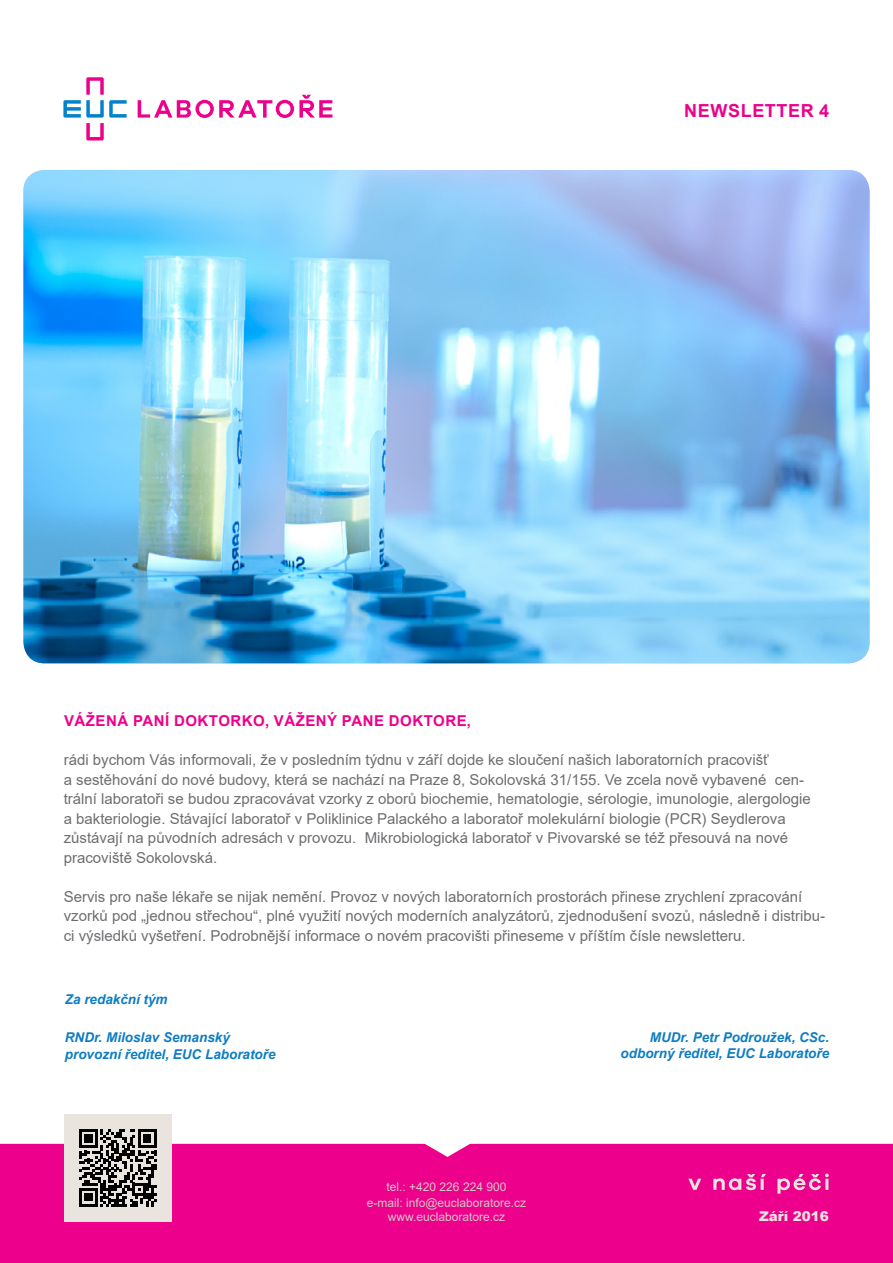
<style>
.page{position:relative;width:893px;height:1263px;background:#fff}
.page>*{position:absolute;margin:0;border:0;box-sizing:border-box;transform-origin:0 0}
.t1{font:700 18px "Arial";letter-spacing:.035em;color:#ec008c}
.t2{font:15px/19.5px "Arial";color:#6d6e71}
.t3{font:700 15px "Arial";letter-spacing:.035em;color:#ec008c}
.t4{font:italic 700 13.5px/16.2px "Arial";color:#0e7dc2;text-align:right}
.t5{font:900 13.5px "Arial";color:#eae3df}
.t6{font:12px/14.4px "Arial";color:#d3c7c5;text-align:center}
</style>
<div class="page">
<img style="left:23px;top:170px;width:847px;height:493px">
<div style="left:0;top:1144px;width:893px;height:119px;background:#ec008c"></div>
<svg style="left:63px;top:77px;width:64px;height:63px"></svg>
<svg style="left:138px;top:95px;width:194px;height:23px"></svg>
<div style="left:64px;top:1114px;width:107px;height:107px;background:#eae4df"></div>
<svg style="left:79px;top:1129px;width:77px;height:78px"></svg>
<svg style="left:688px;top:1179px;width:13px;height:11px"></svg>
<svg style="left:713px;top:1174px;width:53px;height:16px"></svg>
<svg style="left:777px;top:1173px;width:52px;height:20px"></svg>
<p class="t1" style="left:684px;top:98px;width:147px">NEWSLETTER 4</p>
<p class="t3" style="left:64px;top:710px;width:409px">VÁŽENÁ PANÍ DOKTORKO, VÁŽENÝ PANE DOKTORE,</p>
<p class="t2" style="left:64px;top:750px;width:748px">rádi bychom Vás informovali, že v posledním týdnu v září dojde ke sloučení našich laboratorních pracovišť<br>a sestěhování do nové budovy, která se nachází na Praze 8, Sokolovská 31/155. Ve zcela nově vybavené cen&shy;trální laboratoři se budou zpracovávat vzorky z oborů biochemie, hematologie, sérologie, imunologie, alergologie a bakteriologie. Stávající laboratoř v Poliklinice Palackého a laboratoř molekulární biologie (PCR) Seydlerova zůstávají na původních adresách v provozu. Mikrobiologická laboratoř v Pivovarské se též přesouvá na nové pracoviště Sokolovská.</p>
<p class="t2" style="left:64px;top:887px;width:763px">Servis pro naše lékaře se nijak nemění. Provoz v nových laboratorních prostorách přinese zrychlení zpracování vzorků pod „jednou střechou“, plné využití nových moderních analyzátorů, zjednodušení svozů, následně i distribu&shy;ci výsledků vyšetření. Podrobnější informace o novém pracovišti přineseme v příštím čísle newsletteru.</p>
<p class="t4" style="left:65px;top:991px;width:104px">Za redakční tým</p>
<p class="t4" style="left:65px;top:1030px;width:212px;text-align:left">RNDr. Miloslav Semanský provozní ředitel, EUC Laboratoře</p>
<p class="t6" style="left:387px;top:1179px;width:121px">tel.: +420 226 224 900</p>
<p class="t6" style="left:367px;top:1195px;width:161px">e-mail: info@euclaboratore.cz www.euclaboratore.cz</p>
<p class="t4" style="left:621px;top:1030px;width:210px">MUDr. Petr Podroužek, CSc. odborný ředitel, EUC Laboratoře</p>
<p class="t5" style="left:759px;top:1207px;width:71px">Září 2016</p>
</div>
